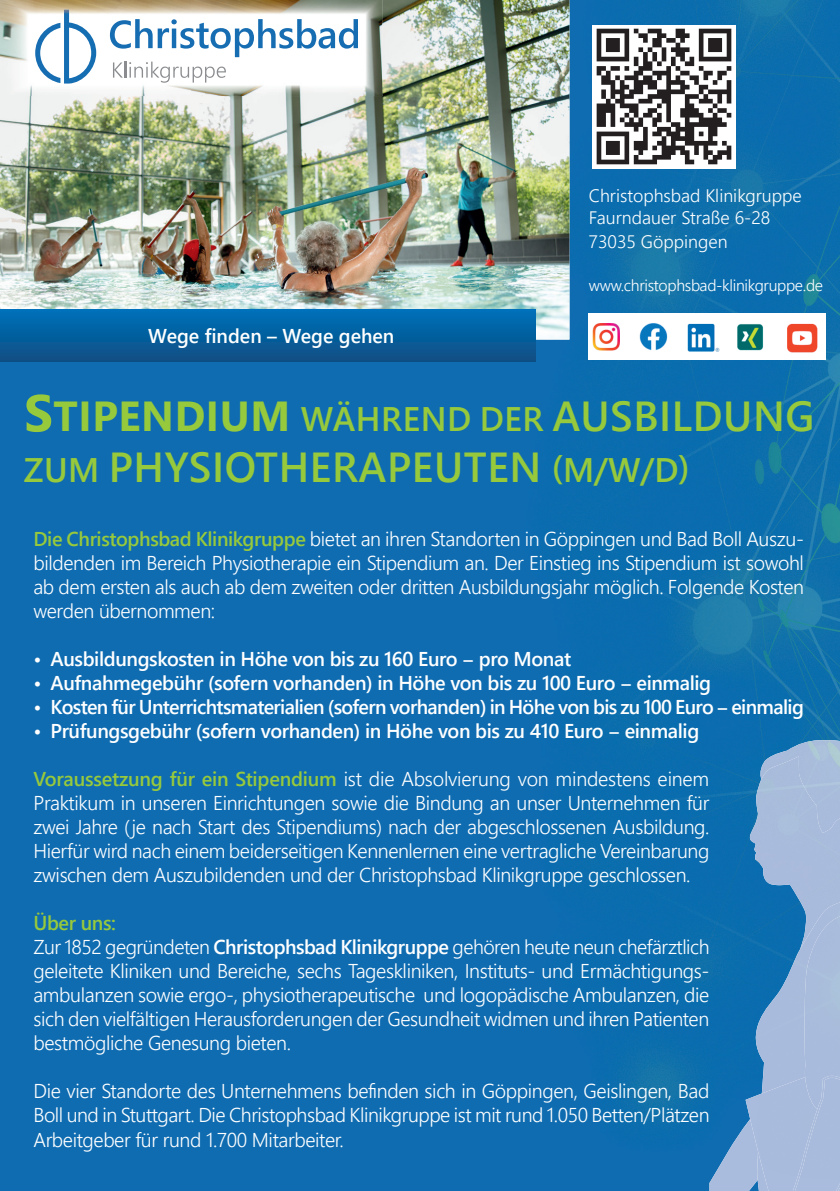
<style>
.page{position:relative;width:840px;height:1191px;background:#fff}
.page>*{position:absolute;margin:0;border:0;box-sizing:border-box;transform-origin:0 0}
.t1{font:600 42px "Segoe UI";letter-spacing:.015em;color:#97c93c}
.t2{font:600 34px "Segoe UI";letter-spacing:.015em;color:#97c93c}
.t3{font:300 20px/24px "Segoe UI";letter-spacing:-.02em;color:#fff;text-align:justify}
.t4{font:600 20px "Segoe UI";letter-spacing:-.02em;color:#fff}
.t5{font:600 20px "Segoe UI";color:#fff}
.t6{font:300 18px/21.6px "Segoe UI";color:#fff}
.t7{font:300 16px "Segoe UI";letter-spacing:-.02em;color:#fff}
.s1{font-weight:700;font-size:52px}
.s2{font-weight:700;font-size:42px}
.s3{font-size:42px}
.s4{font-size:34px}
.s5{font-weight:600;color:#97c93c}
.s6{font-family:"Arial";font-weight:400}
.s7{font-weight:600}
</style>
<div class="page">
<div style="left:0;top:0;width:839px;height:1191px;background:#0f6cb1"></div>
<img style="left:0;top:0;width:569px;height:339px">
<img style="left:709px;top:1119px;width:36px;height:72px">
<img style="left:758px;top:740px;width:81px;height:16px">
<img style="left:748px;top:756px;width:91px;height:146px">
<img style="left:742px;top:902px;width:97px;height:191px">
<img style="left:745px;top:1077px;width:47px;height:114px">
<div style="left:803px;top:916px;width:36px;height:159px;background:#a9bcdc"></div>
<div style="left:792px;top:1075px;width:47px;height:116px;background:#a9bbdc"></div>
<div style="left:0;top:310px;width:535px;height:52px;background:linear-gradient(to bottom,#0070b9,#0f4f84)"></div>
<img style="left:0;top:0;width:382px;height:96px">
<img style="left:110px;top:20px;width:21px;height:29px">
<img style="left:135px;top:19px;width:17px;height:29px">
<img style="left:157px;top:28px;width:12px;height:20px">
<img style="left:171px;top:19px;width:6px;height:29px">
<img style="left:180px;top:28px;width:14px;height:21px">
<img style="left:196px;top:23px;width:12px;height:26px">
<img style="left:210px;top:28px;width:20px;height:21px">
<img style="left:235px;top:28px;width:19px;height:29px">
<img style="left:258px;top:19px;width:17px;height:29px">
<img style="left:279px;top:28px;width:14px;height:21px">
<img style="left:297px;top:19px;width:19px;height:30px">
<img style="left:318px;top:28px;width:17px;height:21px">
<img style="left:338px;top:19px;width:20px;height:30px">
<img style="left:113px;top:62px;width:10px;height:16px">
<svg style="left:125px;top:62px;width:23px;height:16px"></svg>
<img style="left:151px;top:62px;width:8px;height:16px">
<img style="left:160px;top:67px;width:10px;height:16px">
<svg style="left:173px;top:67px;width:16px;height:11px"></svg>
<img style="left:192px;top:67px;width:10px;height:16px">
<img style="left:205px;top:67px;width:9px;height:16px">
<svg style="left:216px;top:67px;width:10px;height:11px"></svg>
<img style="left:35px;top:23px;width:25px;height:60px">
<img style="left:64px;top:9px;width:32px;height:75px">
<img style="left:588px;top:313px;width:236px;height:47px">
<img style="left:592px;top:25px;width:143px;height:143px">
<p class="t5" style="left:148px;top:317px;width:247px">Wege finden – Wege gehen</p>
<p class="t6" style="left:588px;top:183px;width:214px">Christophsbad Klinikgruppe<br>Faurndauer Straße 6-28</p>
<p class="t6" style="left:588px;top:228px;width:140px">73035 Göppingen</p>
<p class="t7" style="left:588px;top:270px;width:235px">www.christophsbad-klinikgruppe.de</p>
<h2 class="t2" style="left:24px;top:387px;width:791px"><span class="s1">S</span><span class="s2">TIPENDIUM</span> WÄHREND DER <span class="s3">AUSBILDUNG</span></h2>
<h1 class="t1" style="left:24px;top:427px;width:667px"><span class="s4">ZUM</span> PHYSIOTHERAPEUTEN <span class="s4">(M/W/D)</span></h1>
<p class="t3" style="left:33px;top:524px;width:771px"><span class="s5">Die Christophsbad Klinikgruppe</span> bietet an ihren Standorten in Göppingen und Bad Boll Auszu&shy;bildenden im Bereich Physiotherapie ein Stipendium an. Der Einstieg ins Stipendium ist sowohl ab dem ersten als auch ab dem zweiten oder dritten Ausbildungsjahr möglich. Folgende Kosten werden übernommen:</p>
<p class="t4" style="left:33px;top:640px;width:539px">• Ausbildungskosten in Höhe von bis zu 160 Euro <span class="s6">−</span> pro Monat</p>
<p class="t4" style="left:33px;top:664px;width:679px">• Aufnahmegebühr (sofern vorhanden) in Höhe von bis zu 100 Euro <span class="s6">−</span> einmalig</p>
<p class="t4" style="left:33px;top:688px;width:771px">• Kosten für Unterrichtsmaterialien (sofern vorhanden) in Höhe von bis zu 100 Euro <span class="s6">−</span> einmalig</p>
<p class="t4" style="left:33px;top:712px;width:667px">• Prüfungsgebühr (sofern vorhanden) in Höhe von bis zu 410 Euro <span class="s6">−</span> einmalig</p>
<p class="t3" style="left:33px;top:764px;width:677px"><span class="s5">Voraussetzung für ein Stipendium</span> ist die Absolvierung von mindestens einem Praktikum in unseren Einrichtungen sowie die Bindung an unser Unternehmen für zwei Jahre (je nach Start des Stipendiums) nach der abgeschlossenen Ausbildung.<br>Hierfür wird nach einem beiderseitigen Kennenlernen eine vertragliche Vereinbarung zwischen dem Auszubildenden und der Christophsbad Klinikgruppe geschlossen.</p>
<p class="t3" style="left:33px;top:908px;width:677px;text-align:left"><span class="s5">Über uns:<br></span>Zur 1852 gegründeten <span class="s7">Christophsbad Klinikgruppe</span> gehören heute neun chefärztlich geleitete Kliniken und Bereiche, sechs Tageskliniken, Instituts- und Ermächtigungs&shy;ambulanzen sowie ergo-, physiotherapeutische und logopädische Ambulanzen, die sich den vielfältigen Herausforderungen der Gesundheit widmen und ihren Patienten bestmögliche Genesung bieten.</p>
<p class="t3" style="left:33px;top:1076px;width:677px;line-height:24.6px">Die vier Standorte des Unternehmens befinden sich in Göppingen, Geislingen, Bad Boll und in Stuttgart. Die Christophsbad Klinikgruppe ist mit rund 1.050 Betten/Plätzen Arbeitgeber für rund 1.700 Mitarbeiter.</p>
</div>
